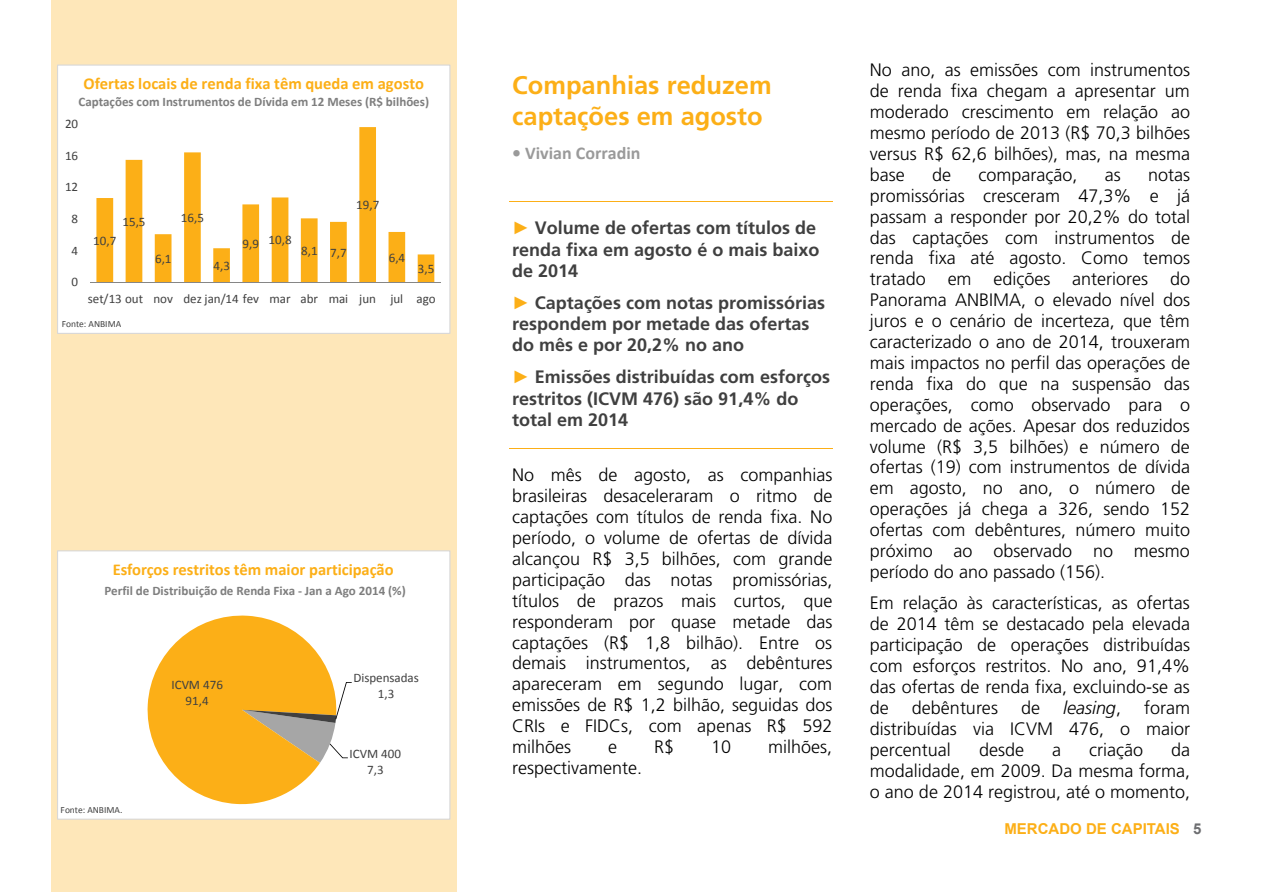
<style>
.page{position:relative;width:1263px;height:893px;background:#fff}
.page>*{position:absolute;margin:0;border:0;box-sizing:border-box;transform-origin:0 0}
.t1{font:700 25.5px/30.2px "Frutiger";color:#fcaf17}
.t2{font:300 18px/20.9px "Frutiger";color:#000;text-align:justify}
.t3{font:700 18px/21.3px "Frutiger";color:#404040}
.t4{font:700 18px "Calibri";color:#9a9a9a}
.t5{font:italic 300 18px "Frutiger";color:#000}
.t6{font:700 16.5px "Calibri";color:#fcaf17}
.t7{font:700 15px "Arial";color:#fcaf17}
.t8{font:13.05px/15.9px "Calibri";color:#404040;text-align:center}
.t9{font:700 13.05px "Calibri";color:#7e7e7e}
.t10{font:9.45px "Calibri";letter-spacing:-.005em;color:#404040}
.s1{font-family:"Arial";color:#fcaf17}
.s2{font-style:normal}
.s3{color:#6d6e71}
</style>
<div class="page">
<div style="left:51px;top:1px;width:406px;height:891px;background:#fee7b9"></div>
<hr style="left:510px;top:202px;width:323px;height:1px;background:#fcaf17">
<hr style="left:510px;top:449px;width:323px;height:1px;background:#fcaf17">
<div style="left:58px;top:66px;width:391px;height:267px;background:#fff"></div>
<svg style="left:96px;top:127px;width:338px;height:155px"></svg>
<hr style="left:90px;top:282px;width:351px;height:1px;background:#868686">
<div style="left:57px;top:65px;width:393px;height:269px;border:1px solid #d8d8d8"></div>
<div style="left:58px;top:551px;width:391px;height:268px;background:#fff"></div>
<svg style="left:147px;top:615px;width:205px;height:190px"></svg>
<div style="left:57px;top:550px;width:393px;height:270px;border:1px solid #d8d8d8"></div>
<p class="t6" style="left:83px;top:73px;width:342px">Ofertas locais de renda fixa têm queda em agosto</p>
<p class="t9" style="left:78px;top:93px;width:352px">Captações com Instrumentos de Dívida em 12 Meses (R$ bilhões)</p>
<p class="t8" style="left:65px;top:116px;width:15px">20</p>
<p class="t8" style="left:65px;top:148px;width:15px">16</p>
<p class="t8" style="left:65px;top:179px;width:15px">12</p>
<p class="t8" style="left:72px;top:211px;width:8px">8</p>
<p class="t8" style="left:72px;top:242px;width:8px">4</p>
<p class="t8" style="left:72px;top:274px;width:8px">0</p>
<p class="t8" style="left:122px;top:213px;width:25px">15,5</p>
<p class="t8" style="left:93px;top:232px;width:25px">10,7</p>
<p class="t8" style="left:155px;top:250px;width:18px">6,1</p>
<p class="t8" style="left:181px;top:210px;width:25px">16,5</p>
<p class="t8" style="left:213px;top:257px;width:18px">4,3</p>
<p class="t8" style="left:243px;top:232px;width:50px">9,9 10,8</p>
<p class="t8" style="left:301px;top:243px;width:47px">8,1 7,7</p>
<p class="t8" style="left:356px;top:197px;width:25px">19,7</p>
<p class="t8" style="left:389px;top:249px;width:18px">6,4</p>
<p class="t8" style="left:418px;top:261px;width:18px">3,5</p>
<p class="t8" style="left:88px;top:291px;width:349px">set/13 out nov dez jan/14 fev mar abr mai jun jul ago</p>
<p class="t10" style="left:62px;top:318px;width:61px">Fonte: ANBIMA</p>
<p class="t6" style="left:113px;top:559px;width:282px">Esforços restritos têm maior participação</p>
<p class="t9" style="left:104px;top:582px;width:303px">Perfil de Distribuição de Renda Fixa ‐ Jan a Ago 2014 (%)</p>
<p class="t8" style="left:171px;top:677px;width:53px">ICVM 476<br>91,4</p>
<p class="t8" style="left:353px;top:670px;width:67px">Dispensadas<br>1,3</p>
<p class="t10" style="left:61px;top:804px;width:63px">Fonte: ANBIMA.</p>
<p class="t8" style="left:350px;top:745px;width:53px">ICVM 400<br>7,3</p>
<h1 class="t1" style="left:512px;top:71px;width:261px">Companhias reduzem captações em agosto</h1>
<p class="t4" style="left:512px;top:141px;width:130px">• Vivian Corradin</p>
<p class="t3" style="left:512px;top:217px;width:309px"><span class="s1">►</span> Volume de ofertas com títulos de renda fixa em agosto é o mais baixo de 2014</p>
<p class="t3" style="left:512px;top:292px;width:314px"><span class="s1">►</span> Captações com notas promissórias respondem por metade das ofertas do mês e por 20,2% no ano</p>
<p class="t3" style="left:512px;top:367px;width:319px"><span class="s1">►</span> Emissões distribuídas com esforços restritos (ICVM 476) são 91,4% do total em 2014</p>
<p class="t2" style="left:512px;top:465px;width:322px">No mês de agosto, as companhias brasileiras desaceleraram o ritmo de captações com títulos de renda fixa. No período, o volume de ofertas de dívida alcançou R$ 3,5 bilhões, com grande participação das notas promissórias, títulos de prazos mais curtos, que responderam por quase metade das captações (R$ 1,8 bilhão). Entre os demais instrumentos, as debêntures apareceram em segundo lugar, com emissões de R$ 1,2 bilhão, seguidas dos CRIs e FIDCs, com apenas R$ 592 milhões</p>
<p class="t2" style="left:608px;top:737px;width:10px">e</p>
<p class="t2" style="left:654px;top:737px;width:21px">R$</p>
<p class="t2" style="left:711px;top:737px;width:21px">10</p>
<p class="t2" style="left:768px;top:737px;width:65px">milhões,</p>
<p class="t2" style="left:512px;top:758px;width:131px">respectivamente.</p>
<p class="t2" style="left:870px;top:60px;width:322px">No ano, as emissões com instrumentos de renda fixa chegam a apresentar um moderado crescimento em relação ao mesmo período de 2013 (R$ 70,3 bilhões versus R$ 62,6 bilhões), mas, na mesma base</p>
<p class="t2" style="left:932px;top:165px;width:21px">de</p>
<p class="t2" style="left:978px;top:165px;width:100px">comparação,</p>
<p class="t2" style="left:1105px;top:165px;width:18px">as</p>
<p class="t2" style="left:870px;top:165px;width:322px;text-indent:278px">notas promissórias cresceram 47,3% e já passam a responder por 20,2% do total das captações com instrumentos de renda fixa até agosto. Como temos tratado em edições anteriores do Panorama ANBIMA, o elevado nível dos juros e o cenário de incerteza, que têm caracterizado o ano de 2014, trouxeram mais impactos no perfil das operações de renda fixa do que na suspensão das operações, como observado para o mercado de ações. Apesar dos reduzidos volume (R$ 3,5 bilhões) e número de ofertas (19) com instrumentos de dívida em agosto, no ano, o número de operações já chega a 326, sendo 152 ofertas com debêntures, número muito próximo ao observado no mesmo período do ano passado (156).</p>
<p class="t2" style="left:870px;top:593px;width:322px">Em relação às características, as ofertas de 2014 têm se destacado pela elevada participação de operações distribuídas com esforços restritos. No ano, 91,4% das ofertas de renda fixa, excluindo-se as de</p>
<p class="t2" style="left:870px;top:697px;width:322px;text-indent:274px">foram distribuídas via ICVM 476, o maior percentual</p>
<p class="t2" style="left:912px;top:698px;width:88px">debêntures</p>
<p class="t2" style="left:1021px;top:698px;width:21px">de</p>
<p class="t5" style="left:1063px;top:697px;width:59px">leasing<span class="s2">,</span></p>
<p class="t2" style="left:870px;top:739px;width:322px;text-indent:301px">da modalidade, em 2009. Da mesma forma, o ano de 2014 registrou, até o momento,</p>
<p class="t2" style="left:979px;top:739px;width:47px">desde</p>
<p class="t2" style="left:1052px;top:739px;width:10px">a</p>
<p class="t2" style="left:1089px;top:739px;width:55px">criação</p>
<p class="t7" style="left:1004px;top:819px;width:199px">MERCADO DE CAPITAIS <span class="s3">5</span></p>
</div>
